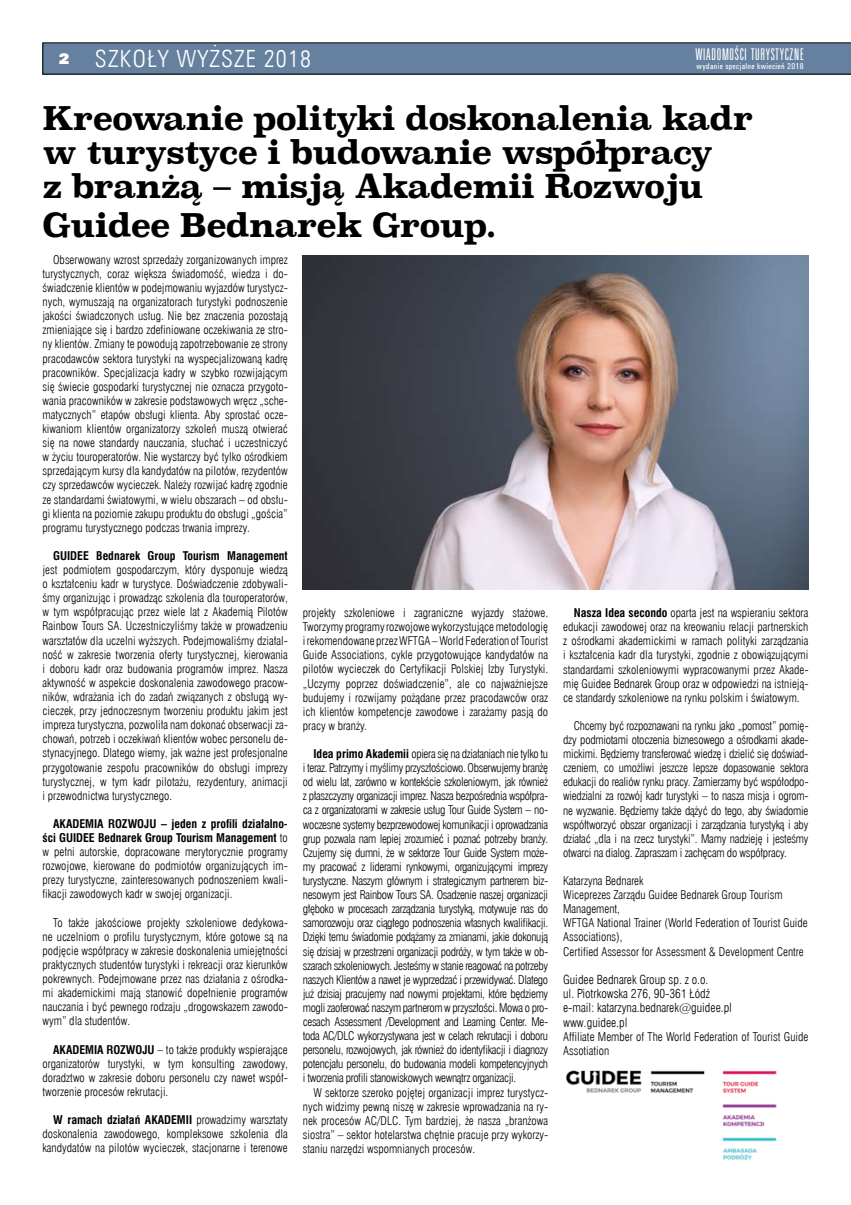
<style>
.page{position:relative;width:851px;height:1205px;background:#fff}
.page>*{position:absolute;margin:0;border:0;box-sizing:border-box;transform-origin:0 0}
.t1{font:700 32.5px/33.8px "Superclarendon";letter-spacing:-.03em;color:#000}
.t2{font:23.75px "Zurich Lt Cn EU";letter-spacing:.05em;color:#fff}
.t3{font:17.5px "Unitus TCE Ligh Narr";letter-spacing:.04em;color:#fff}
.t4{font:15px "Zurich X Blk EU";color:#fff}
.t5{font:12.25px/14.2px "Swis 721 Lt Cn EU";color:#000}
.t6{font:11.75px/14.1px "Swis 721 Lt Cn EU";color:#000;text-align:justify}
.t7{font:700 11.75px/14.1px "Swis 721 Cn EU";color:#000;text-align:right}
.t8{font:condensed 8.75px "Unitus TCE";letter-spacing:.04em;color:#fff}
.s1{font-family:"Swis 721 Lt Cn EU";font-weight:400}
.s2{font-family:"Swis 721 Cn EU";font-weight:700}
</style>
<div class="page">
<div style="left:43px;top:43px;width:807px;height:31px;background:#6681a0"></div>
<svg style="left:850px;top:43px;width:1px;height:31px"></svg>
<img style="left:303px;top:255px;width:505px;height:335px">
<img style="left:566px;top:1070px;width:211px;height:90px">
<h2 class="t2" style="left:95px;top:44px;width:217px">SZKOŁY WYŻSZE 2018</h2>
<p class="t4" style="left:59px;top:49px;width:12px">2</p>
<h3 class="t3" style="left:695px;top:45px;width:110px">WIADOMOŚCI TURYSTYCZNE</h3>
<p class="t8" style="left:696px;top:61px;width:109px">wydanie specjalne kwiecień 2018</p>
<h1 class="t1" style="left:43px;top:103px;width:712px">Kreowanie polityki doskonalenia kadr w turystyce i budowanie współpracy<br>z branżą – misją Akademii Rozwoju</h1>
<h1 class="t1" style="left:43px;top:209px;width:456px">Guidee Bednarek Group.</h1>
<p class="t6" style="left:43px;top:253px;width:247px;text-indent:11px">Obserwowany wzrost sprzedaży zorganizowanych imprez turystycznych, coraz większa świadomość, wiedza i do&shy;świadczenie klientów w podejmowaniu wyjazdów turystycz&shy;nych, wymuszają na organizatorach turystyki podnoszenie jakości świadczonych usług. Nie bez znaczenia pozostają zmieniające się i bardzo zdefiniowane oczekiwania ze stro&shy;ny klientów. Zmiany te powodują zapotrzebowanie ze strony pracodawców sektora turystyki na wyspecjalizowaną kadrę pracowników. Specjalizacja kadry w szybko rozwijającym się świecie gospodarki turystycznej nie oznacza przygoto&shy;wania pracowników w zakresie podstawowych wręcz „sche&shy;matycznych” etapów obsługi klienta. Aby sprostać ocze&shy;kiwaniom klientów organizatorzy szkoleń muszą otwierać się na nowe standardy nauczania, słuchać i uczestniczyć w życiu touroperatorów. Nie wystarczy być tylko ośrodkiem sprzedającym kursy dla kandydatów na pilotów, rezydentów czy sprzedawców wycieczek. Należy rozwijać kadrę zgodnie ze standardami światowymi, w wielu obszarach – od obsłu&shy;gi klienta na poziomie zakupu produktu do obsługi „gościa” programu turystycznego podczas trwania imprezy.</p>
<p class="t7" style="left:53px;top:549px;width:236px">GUIDEE Bednarek Group Tourism Management</p>
<p class="t6" style="left:43px;top:563px;width:247px">jest podmiotem gospodarczym, który dysponuje wiedzą o kształceniu kadr w turystyce. Doświadczenie zdobywali&shy;śmy organizując i prowadząc szkolenia dla touroperatorów, w tym współpracując przez wiele lat z Akademią Pilotów Rainbow Tours SA. Uczestniczyliśmy także w prowadzeniu warsztatów dla uczelni wyższych. Podejmowaliśmy działal&shy;ność w zakresie tworzenia oferty turystycznej, kierowania i doboru kadr oraz budowania programów imprez. Nasza aktywność w aspekcie doskonalenia zawodowego pracow&shy;ników, wdrażania ich do zadań związanych z obsługą wy&shy;cieczek, przy jednoczesnym tworzeniu produktu jakim jest impreza turystyczna, pozwoliła nam dokonać obserwacji za&shy;chowań, potrzeb i oczekiwań klientów wobec personelu de&shy;stynacyjnego. Dlatego wiemy, jak ważne jest profesjonalne przygotowanie zespołu pracowników do obsługi imprezy turystycznej, w tym kadr pilotażu, rezydentury, animacji i przewodnictwa turystycznego.</p>
<p class="t7" style="left:43px;top:817px;width:247px">AKADEMIA ROZWOJU – jeden z profili działalno&shy;ści GUIDEE Bednarek Group Tourism Management <span class="s1">to</span></p>
<p class="t6" style="left:43px;top:845px;width:247px">w pełni autorskie, dopracowane merytorycznie programy rozwojowe, kierowane do podmiotów organizujących im&shy;prezy turystyczne, zainteresowanych podnoszeniem kwali&shy;fikacji zawodowych kadr w swojej organizacji.</p>
<p class="t6" style="left:43px;top:915px;width:247px;text-indent:11px">To także jakościowe projekty szkoleniowe dedykowa&shy;ne uczelniom o profilu turystycznym, które gotowe są na podjęcie współpracy w zakresie doskonalenia umiejętności praktycznych studentów turystyki i rekreacji oraz kierunków pokrewnych. Podejmowane przez nas działania z ośrodka&shy;mi akademickimi mają stanowić dopełnienie programów nauczania i być pewnego rodzaju „drogowskazem zawodo&shy;wym” dla studentów.</p>
<p class="t6" style="left:43px;top:1042px;width:247px;text-indent:11px"><span class="s2">AKADEMIA ROZWOJU</span> – to także produkty wspierające organizatorów turystyki, w tym konsulting zawodowy, doradztwo w zakresie doboru personelu czy nawet współ&shy;tworzenie procesów rekrutacji.</p>
<p class="t7" style="left:53px;top:1113px;width:236px">W ramach działań AKADEMII <span class="s1">prowadzimy warsztaty</span></p>
<p class="t6" style="left:43px;top:1127px;width:247px">doskonalenia zawodowego, kompleksowe szkolenia dla kandydatów na pilotów wycieczek, stacjonarne i terenowe</p>
<p class="t6" style="left:303px;top:606px;width:247px">projekty szkoleniowe i zagraniczne wyjazdy stażowe.<br>Tworzymy programy rozwojowe wykorzystujące metodologię i rekomendowane przez WFTGA – World Federation of Tourist Guide Associations, cykle przygotowujące kandydatów na pilotów wycieczek do Certyfikacji Polskiej Izby Turystyki. „Uczymy poprzez doświadczenie”, ale co najważniejsze budujemy i rozwijamy pożądane przez pracodawców oraz ich klientów kompetencje zawodowe i zarażamy pasją do pracy w branży.</p>
<p class="t6" style="left:303px;top:747px;width:247px;text-indent:11px"><span class="s2">Idea primo Akademii</span> opiera się na działaniach nie tylko tu i teraz. Patrzymy i myślimy przyszłościowo. Obserwujemy branżę od wielu lat, zarówno w kontekście szkoleniowym, jak również z płaszczyzny organizacji imprez. Nasza bezpośrednia współpra&shy;ca z organizatorami w zakresie usług Tour Guide System – no&shy;woczesne systemy bezprzewodowej komunikacji i oprowadzania grup pozwala nam lepiej zrozumieć i poznać potrzeby branży.<br>Czujemy się dumni, że w sektorze Tour Guide System może&shy;my pracować z liderami rynkowymi, organizującymi imprezy turystyczne. Naszym głównym i strategicznym partnerem biz&shy;nesowym jest Rainbow Tours SA. Osadzenie naszej organizacji głęboko w procesach zarządzania turystyką, motywuje nas do samorozwoju oraz ciągłego podnoszenia własnych kwalifikacji.<br>Dzięki temu świadomie podążamy za zmianami, jakie dokonują się dzisiaj w przestrzeni organizacji podróży, w tym także w ob&shy;szarach szkoleniowych. Jesteśmy w stanie reagować na potrzeby naszych Klientów a nawet je wyprzedzać i przewidywać. Dlatego już dzisiaj pracujemy nad nowymi projektami, które będziemy mogli zaoferować naszym partnerom w przyszłości. Mowa o pro&shy;cesach Assessment /Development and Learning Center. Me&shy;toda AC/DLC wykorzystywana jest w celach rekrutacji i doboru personelu, rozwojowych, jak również do identyfikacji i diagnozy potencjału personelu, do budowania modeli kompetencyjnych i tworzenia profili stanowiskowych wewnątrz organizacji.</p>
<p class="t6" style="left:303px;top:1085px;width:247px;text-indent:11px">W sektorze szeroko pojętej organizacji imprez turystycz&shy;nych widzimy pewną niszę w zakresie wprowadzania na ry&shy;nek procesów AC/DLC. Tym bardziej, że nasza „branżowa siostra” – sektor hotelarstwa chętnie pracuje przy wykorzy&shy;staniu narzędzi wspomnianych procesów.</p>
<p class="t6" style="left:563px;top:606px;width:247px;text-indent:11px"><span class="s2">Nasza Idea secondo</span> oparta jest na wspieraniu sektora edukacji zawodowej oraz na kreowaniu relacji partnerskich z ośrodkami akademickimi w ramach polityki zarządzania i kształcenia kadr dla turystyki, zgodnie z obowiązującymi standardami szkoleniowymi wypracowanymi przez Akade&shy;mię Guidee Bednarek Group oraz w odpowiedzi na istnieją&shy;ce standardy szkoleniowe na rynku polskim i światowym.</p>
<p class="t6" style="left:563px;top:719px;width:247px;text-indent:11px">Chcemy być rozpoznawani na rynku jako „pomost” pomię&shy;dzy podmiotami otoczenia biznesowego a ośrodkami akade&shy;mickimi. Będziemy transferować wiedzę i dzielić się doświad&shy;czeniem, co umożliwi jeszcze lepsze dopasowanie sektora edukacji do realiów rynku pracy. Zamierzamy być współodpo&shy;wiedzialni za rozwój kadr turystyki – to nasza misja i ogrom&shy;ne wyzwanie. Będziemy także dążyć do tego, aby świadomie współtworzyć obszar organizacji i zarządzania turystyką i aby działać „dla i na rzecz turystyki”. Mamy nadzieję i jesteśmy otwarci na dialog. Zapraszam i zachęcam do współpracy.</p>
<p class="t6" style="left:563px;top:874px;width:246px;text-align:left">Katarzyna Bednarek<br>Wiceprezes Zarządu Guidee Bednarek Group Tourism Management,<br>WFTGA National Trainer (World Federation of Tourist Guide Associations),<br>Certified Assessor for Assessment &amp; Development Centre</p>
<p class="t5" style="left:563px;top:972px;width:170px">Guidee Bednarek Group sp. z o.o.<br>ul. Piotrkowska 276, 90-361 Łódź e-mail: katarzyna.bednarek@guidee.pl www.guidee.pl</p>
<p class="t6" style="left:563px;top:1029px;width:247px">Affiliate Member of The World Federation of Tourist Guide<br>Assotiation</p>
</div>
